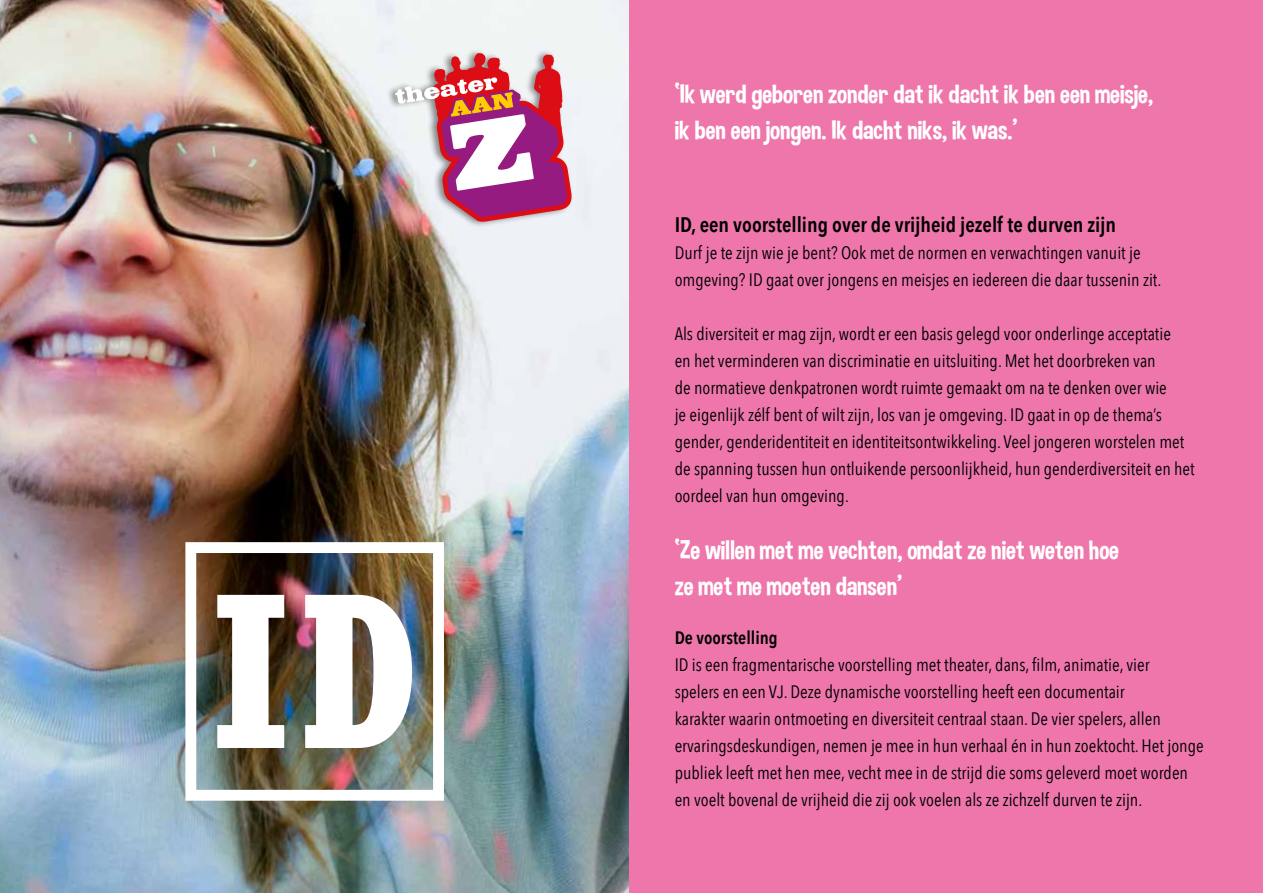
<style>
.page{position:relative;width:1263px;height:893px;background:#fff}
.page>*{position:absolute;margin:0;border:0;box-sizing:border-box;transform-origin:0 0}
.t1{font:27px/36px "Dimbo";color:#fff}
.t2{font:600 21px "Avenir Next Condensed";color:#000}
.t3{font:18px/27px "Avenir Next Condensed";color:#000}
.t4{font:600 18px "Avenir Next Condensed";color:#000}
</style>
<div class="page">
<img style="left:0;top:0;width:629px;height:893px">
<div style="left:185px;top:542px;width:259px;height:259px;border:11px solid #fff"></div>
<img style="left:217px;top:595px;width:195px;height:153px">
<div style="left:629px;top:0;width:634px;height:893px;background:#ee76ab"></div>
<div style="left:385px;top:48px;width:188px;height:180px;background:#000;opacity:.45"></div>
<svg style="left:395px;top:54px;width:177px;height:168px"></svg>
<h1 class="t1" style="left:675px;top:76px;width:480px">‘Ik werd geboren zonder dat ik dacht ik ben een meisje, ik ben een jongen. Ik dacht niks, ik was.’</h1>
<p class="t2" style="left:675px;top:206px;width:443px">ID, een voorstelling over de vrijheid jezelf te durven zijn</p>
<p class="t3" style="left:675px;top:238px;width:488px">Durf je te zijn wie je bent? Ook met de normen en verwachtingen vanuit je omgeving? ID gaat over jongens en meisjes en iedereen die daar tussenin zit.</p>
<p class="t3" style="left:675px;top:319px;width:521px">Als diversiteit er mag zijn, wordt er een basis gelegd voor onderlinge acceptatie<br>en het verminderen van discriminatie en uitsluiting. Met het doorbreken van<br>de normatieve denkpatronen wordt ruimte gemaakt om na te denken over wie<br>je eigenlijk zélf bent of wilt zijn, los van je omgeving. ID gaat in op de thema’s gender, genderidentiteit en identiteitsontwikkeling. Veel jongeren worstelen met de spanning tussen hun ontluikende persoonlijkheid, hun genderdiversiteit en het oordeel van hun omgeving.</p>
<h1 class="t1" style="left:675px;top:531px;width:446px">‘Ze willen met me vechten, omdat ze niet weten hoe ze met me moeten dansen’</h1>
<p class="t4" style="left:675px;top:622px;width:105px">De voorstelling</p>
<p class="t3" style="left:675px;top:650px;width:530px">ID is een fragmentarische voorstelling met theater, dans, film, animatie, vier<br>spelers en een VJ. Deze dynamische voorstelling heeft een documentair<br>karakter waarin ontmoeting en diversiteit centraal staan. De vier spelers, allen ervaringsdeskundigen, nemen je mee in hun verhaal én in hun zoektocht. Het jonge publiek leeft met hen mee, vecht mee in de strijd die soms geleverd moet worden en voelt bovenal de vrijheid die zij ook voelen als ze zichzelf durven te zijn.</p>
</div>
